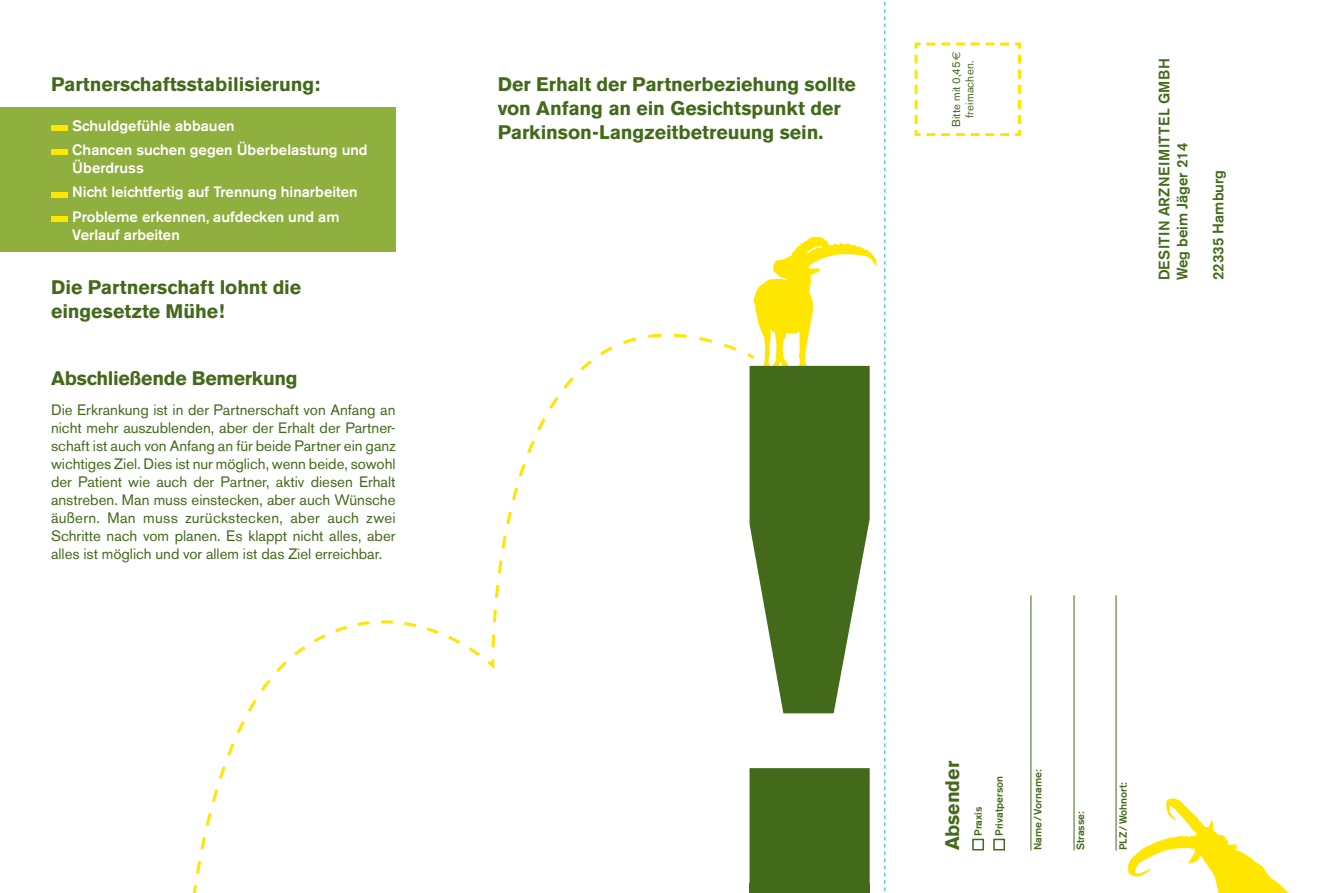
<style>
.page{position:relative;width:1340px;height:893px;background:#fff}
.page>*{position:absolute;margin:0;border:0;box-sizing:border-box;transform-origin:0 0}
.Absender{font:700 19.5px/24px "Akzidenz Grotesk BE";letter-spacing:-.005em;color:#426a1a}
.t1{font:15px/18px "Akzidenz Grotesk BE";color:#426a1a;text-align:justify}
.t2{font:500 15px/18px "Akzidenz Grotesk BE";color:#fff}
.Roche_Adresse{font:500 15px "Akzidenz Grotesk BE";color:#426a1a}
.Roche_Adresse-2{font:500 15px "Akzidenz Grotesk BE";letter-spacing:.04em;color:#426a1a}
.t3{font:11.25px/13.5px "Akzidenz Grotesk BE";letter-spacing:.02em;color:#426a1a;text-align:center}
.Adresse{font:500 10.5px/21px "Akzidenz Grotesk BE";color:#426a1a}
.s1{font-family:"Euro Sans"}
</style>
<div class="page">
<svg style="left:753px;top:236px;width:123px;height:133px"></svg>
<div style="left:0;top:107px;width:395px;height:145px;background:#8faf3e"></div>
<svg style="left:623px;top:333px;width:103px;height:11px"></svg>
<svg style="left:192px;top:344px;width:564px;height:549px"></svg>
<svg style="left:749px;top:366px;width:120px;height:527px;fill:#426a1a"></svg>
<div style="left:51px;top:125px;width:16px;height:6px;background:#ffe601"></div>
<div style="left:51px;top:150px;width:16px;height:5px;background:#ffe601"></div>
<div style="left:51px;top:192px;width:16px;height:5px;background:#ffe601"></div>
<div style="left:51px;top:216px;width:16px;height:6px;background:#ffe601"></div>
<svg style="left:884px;top:2px;width:1px;height:889px"></svg>
<svg style="left:1128px;top:798px;width:161px;height:95px"></svg>
<div style="left:972px;top:839px;width:12px;height:11px;background:#fff;border:2px solid #426a1a"></div>
<div style="left:993px;top:839px;width:12px;height:11px;background:#fff;border:2px solid #426a1a"></div>
<hr style="left:1030px;top:595px;width:1px;height:255px;background:#426a1a">
<hr style="left:1073px;top:595px;width:1px;height:255px;background:#426a1a">
<hr style="left:1115px;top:595px;width:1px;height:255px;background:#426a1a">
<svg style="left:914px;top:42px;width:107px;height:95px"></svg>
<p class="Absender" style="left:51px;top:73px;width:270px">Partnerschaftsstabilisierung:</p>
<p class="t2" style="left:72px;top:116px;width:164px">Schuldgefühle abbauen</p>
<p class="t2" style="left:72px;top:141px;width:297px">Chancen suchen gegen Überbelastung und<br>Überdruss</p>
<p class="t2" style="left:72px;top:183px;width:287px">Nicht leichtfertig auf Trennung hinarbeiten</p>
<p class="t2" style="left:72px;top:207px;width:269px">Probleme erkennen, aufdecken und am<br>Verlauf arbeiten</p>
<p class="Absender" style="left:51px;top:275px;width:252px">Die Partnerschaft lohnt die eingesetzte Mühe!</p>
<p class="Absender" style="left:51px;top:366px;width:248px">Abschließende Bemerkung</p>
<p class="t1" style="left:51px;top:401px;width:346px">Die Erkrankung ist in der Partnerschaft von Anfang an nicht mehr auszublenden, aber der Erhalt der Partner&shy;schaft ist auch von Anfang an für beide Partner ein ganz wichtiges Ziel. Dies ist nur möglich, wenn beide, sowohl der Patient wie auch der Partner, aktiv diesen Erhalt anstreben. Man muss einstecken, aber auch Wünsche äußern. Man muss zurückstecken, aber auch zwei Schritte nach vom planen. Es klappt nicht alles, aber alles ist möglich und vor allem ist das Ziel erreichbar.</p>
<p class="Absender" style="left:497px;top:73px;width:360px">Der Erhalt der Partnerbeziehung sollte von Anfang an ein Gesichtspunkt der<br>Parkinson-Langzeitbetreuung sein.</p>
<p class="t3" style="left:949px;top:127px;width:77px;rotate:-90deg">Bitte mit 0,45<span class="s1">€ </span>freimachen.</p>
<p class="Roche_Adresse-2" style="left:1154px;top:280px;width:224px;rotate:-90deg">DESITIN ARZNEIMITTEL GMBH</p>
<p class="Roche_Adresse" style="left:1172px;top:280px;width:139px;rotate:-90deg">Weg beim Jäger 214</p>
<p class="Roche_Adresse" style="left:1208px;top:280px;width:111px;rotate:-90deg">22335 Hamburg</p>
<p class="Absender" style="left:940px;top:850px;width:91px;rotate:-90deg">Absender</p>
<p class="Adresse" style="left:967px;top:836px;width:62px;rotate:-90deg">Praxis<br>Privatperson</p>
<p class="Adresse" style="left:1027px;top:850px;width:82px;rotate:-90deg">Name/Vorname:</p>
<p class="Adresse" style="left:1069px;top:850px;width:41px;rotate:-90deg">Strasse:</p>
<p class="Adresse" style="left:1112px;top:850px;width:70px;rotate:-90deg">PLZ/Wohnort:</p>
</div>
